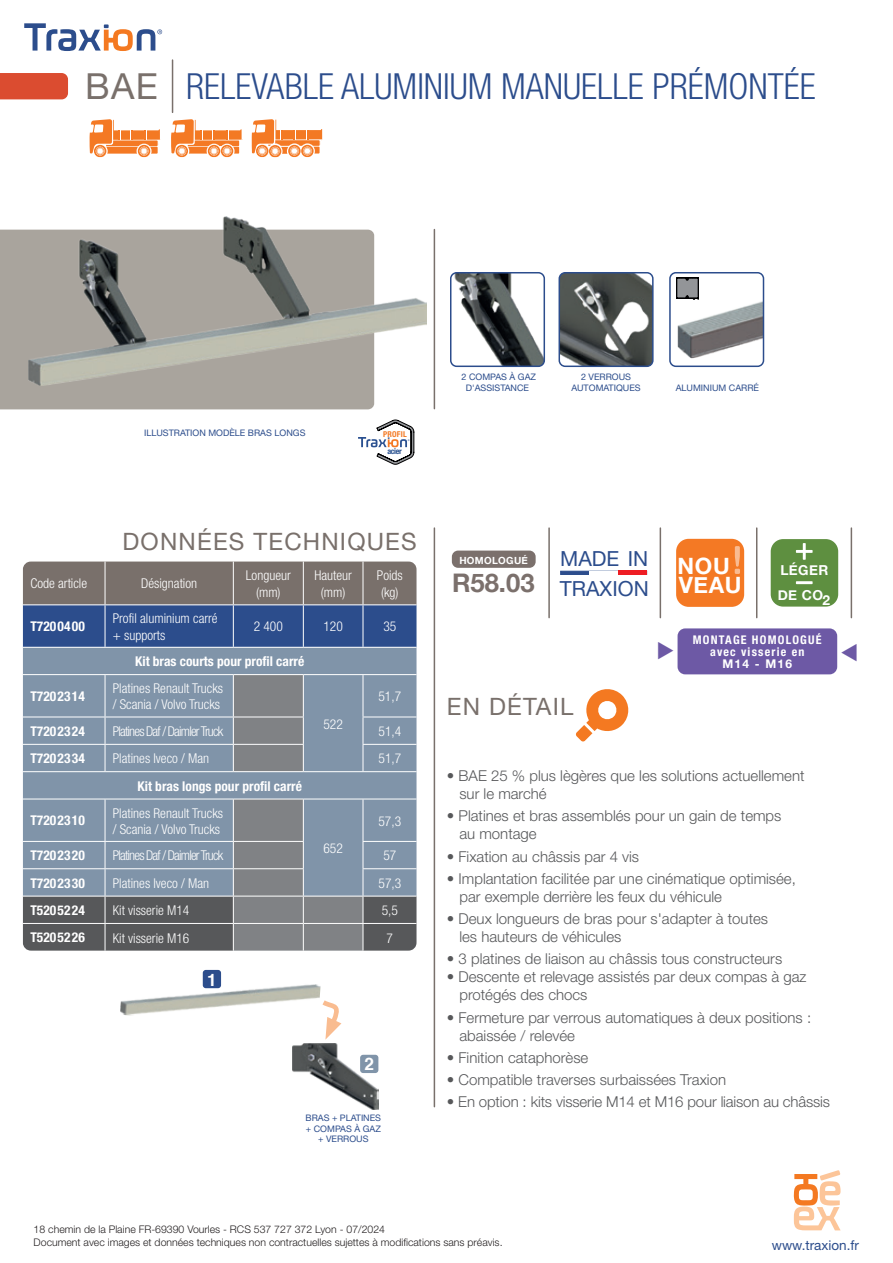
<style>
.page{position:relative;width:893px;height:1263px;background:#fff}
.page>*{position:absolute;margin:0;border:0;box-sizing:border-box;transform-origin:0 0}
.t1{font:300 condensed 36px "Helvetica Neue";color:#2c4d8c}
.t2{font:700 25.65px "Helvetica Neue";color:#7b706c}
.t3{font:24px "Helvetica Neue";letter-spacing:.05em;color:#79706b}
.t4{font:700 22.5px/19.4px "Helvetica Neue";letter-spacing:.03em;color:#fff}
.t5{font:20.85px/30.2px "Helvetica Neue";color:#2c4d8c}
.t6{font:700 17.25px "Helvetica";color:#fff}
.t7{font:300 15px/18px "Helvetica Neue";color:#57585a}
.t8{font:700 13.65px/25px "Helvetica Neue";letter-spacing:.03em;color:#fff}
.t9{font:300 condensed 13.5px/16.2px "Helvetica Neue";color:#fff;text-align:center}
.t10{font:700 condensed 13.5px "Helvetica Neue";color:#fff}
.t11{font:300 condensed 13.5px "Helvetica Neue";letter-spacing:-.06em;color:#fff}
.t12{font:13.5px "Helvetica Neue";color:#2c4d8c}
.t13{font:700 condensed 12px/12px "Helvetica Neue";letter-spacing:.1em;color:#fff;text-align:center}
.t14{font:700 12px "Helvetica Neue";letter-spacing:.1em;color:#fff}
.t15{font:300 10.5px/12.6px "Helvetica Neue";color:#231f20}
.t16{font:700 9.9px "Helvetica Neue";letter-spacing:.03em;color:#fff}
.t17{font:9px/10.8px "Helvetica Neue";color:#2c4d8c;text-align:center}
.t18{font:700 condensed 8.1px "Helvetica Neue";letter-spacing:.035em;color:#f37923}
.t19{font:700 condensed 8.1px "Helvetica Neue";letter-spacing:-.04em;color:#28508f}
.s1{font-weight:400;font-stretch:normal;color:#79706b}
</style>
<div class="page">
<svg style="left:24px;top:23px;width:138px;height:28px"></svg>
<svg style="left:794px;top:1170px;width:47px;height:60px"></svg>
<img style="left:292px;top:1044px;width:86px;height:65px">
<div style="left:0;top:230px;width:374px;height:179px;background:#a9a49d"></div>
<svg style="left:576px;top:689px;width:53px;height:53px"></svg>
<hr style="left:434px;top:230px;width:1px;height:179px;background:#79706b">
<img style="left:29px;top:217px;width:397px;height:169px">
<img style="left:454px;top:275px;width:88px;height:89px">
<div style="left:450px;top:272px;width:95px;height:95px;border:2px solid #2c4d8c;border-radius:6px"></div>
<img style="left:561px;top:275px;width:90px;height:89px">
<div style="left:558px;top:272px;width:96px;height:95px;border:2px solid #2c4d8c;border-radius:6px"></div>
<svg style="left:358px;top:420px;width:56px;height:44px"></svg>
<hr style="left:434px;top:528px;width:1px;height:579px;background:#79706b">
<img style="left:678px;top:299px;width:83px;height:59px">
<div style="left:669px;top:272px;width:95px;height:95px;border:2px solid #2c4d8c;border-radius:6px"></div>
<svg style="left:676px;top:277px;width:23px;height:22px"></svg>
<svg style="left:23px;top:561px;width:394px;height:86px;background:#56617d"></svg>
<div style="left:23px;top:648px;width:394px;height:26px;background:#8094a9"></div>
<hr style="left:105px;top:561px;width:1px;height:43px;background:#fff">
<hr style="left:233px;top:561px;width:1px;height:43px;background:#fff">
<hr style="left:303px;top:561px;width:1px;height:43px;background:#fff">
<hr style="left:362px;top:561px;width:1px;height:43px;background:#fff">
<hr style="left:23px;top:604px;width:82px;height:1px;background:#fff">
<hr style="left:105px;top:604px;width:128px;height:1px;background:#fff">
<hr style="left:105px;top:605px;width:1px;height:42px;background:#fff">
<hr style="left:233px;top:604px;width:70px;height:1px;background:#fff">
<hr style="left:233px;top:605px;width:1px;height:42px;background:#fff">
<hr style="left:303px;top:604px;width:60px;height:1px;background:#fff">
<hr style="left:303px;top:605px;width:1px;height:42px;background:#fff">
<hr style="left:363px;top:604px;width:54px;height:1px;background:#fff">
<hr style="left:362px;top:605px;width:1px;height:42px;background:#fff">
<svg style="left:23px;top:675px;width:394px;height:276px;background:#7f8d9b"></svg>
<img style="left:120px;top:972px;width:201px;height:44px">
<svg style="left:317px;top:996px;width:25px;height:44px"></svg>
<div style="left:203px;top:970px;width:18px;height:18px;background:#2c4d8c;border-radius:3px"></div>
<div style="left:360px;top:1055px;width:18px;height:18px;background:#8094a9;border-radius:3px"></div>
<div style="left:0;top:73px;width:68px;height:26px;background:#db4c30"></div>
<hr style="left:172px;top:60px;width:1px;height:52px;background:#79706b">
<hr style="left:548px;top:528px;width:2px;height:90px;background:#79706b">
<hr style="left:660px;top:528px;width:1px;height:90px;background:#79706b">
<hr style="left:560px;top:571px;width:87px;height:4px;background:#2c4d8c">
<hr style="left:589px;top:571px;width:29px;height:4px;background:#fff">
<hr style="left:618px;top:571px;width:29px;height:4px;background:#ee1d23">
<div style="left:452px;top:551px;width:84px;height:17px;background:#7b706c;border-radius:6px"></div>
<div style="left:676px;top:539px;width:68px;height:68px;background:#f47924;border-radius:13px"></div>
<svg style="left:735px;top:546px;width:5px;height:28px"></svg>
<div style="left:771px;top:539px;width:67px;height:68px;background:#5e8f40;border-radius:12px"></div>
<svg style="left:796px;top:543px;width:17px;height:17px"></svg>
<hr style="left:796px;top:581px;width:17px;height:3px;background:#fff">
<hr style="left:756px;top:528px;width:1px;height:90px;background:#79706b">
<hr style="left:851px;top:528px;width:1px;height:90px;background:#79706b">
<div style="left:677px;top:628px;width:160px;height:46px;background:#6d59a5;border-radius:8px"></div>
<svg style="left:89px;top:119px;width:72px;height:38px"></svg>
<svg style="left:171px;top:119px;width:72px;height:38px"></svg>
<svg style="left:251px;top:119px;width:72px;height:38px"></svg>
<h1 class="t1" style="left:85px;top:66px;width:732px"><span class="s1">BAE</span> RELEVABLE ALUMINIUM MANUELLE PRÉMONTÉE</h1>
<p class="t17" style="left:144px;top:427px;width:163px">ILLUSTRATION MODÈLE BRAS LONGS</p>
<p class="t18" style="left:383px;top:429px;width:25px">PROFIL</p>
<p class="t19" style="left:387px;top:446px;width:16px">acier</p>
<h3 class="t3" style="left:123px;top:528px;width:296px">DONNÉES TECHNIQUES</h3>
<p class="t9" style="left:30px;top:575px;width:58px">Code article</p>
<p class="t9" style="left:141px;top:575px;width:58px">Désignation</p>
<p class="t9" style="left:246px;top:567px;width:46px">Longueur (mm)</p>
<p class="t9" style="left:314px;top:567px;width:39px">Hauteur (mm)</p>
<p class="t9" style="left:377px;top:566px;width:27px;line-height:17.4px">Poids (kg)</p>
<p class="t10" style="left:30px;top:618px;width:56px">T7200400</p>
<p class="t9" style="left:113px;top:610px;width:106px;text-align:left">Profil aluminium carré + supports</p>
<p class="t9" style="left:254px;top:618px;width:31px">2 400</p>
<p class="t9" style="left:323px;top:618px;width:21px">120</p>
<p class="t9" style="left:383px;top:618px;width:14px">35</p>
<p class="t10" style="left:135px;top:653px;width:171px">Kit bras courts pour profil carré</p>
<p class="t10" style="left:30px;top:688px;width:56px">T7202314</p>
<p class="t9" style="left:113px;top:680px;width:112px;text-align:left">Platines Renault Trucks / Scania / Volvo Trucks</p>
<p class="t9" style="left:323px;top:715px;width:21px">522</p>
<p class="t9" style="left:378px;top:688px;width:24px">51,7</p>
<p class="t10" style="left:30px;top:723px;width:56px">T7202324</p>
<p class="t11" style="left:113px;top:723px;width:112px">Platines Daf / Daimler Truck</p>
<p class="t9" style="left:378px;top:723px;width:24px">51,4</p>
<p class="t10" style="left:30px;top:750px;width:56px">T7202334</p>
<p class="t9" style="left:113px;top:750px;width:98px">Platines Iveco / Man</p>
<p class="t9" style="left:378px;top:750px;width:24px">51,7</p>
<p class="t10" style="left:138px;top:778px;width:166px">Kit bras longs pour profil carré</p>
<p class="t10" style="left:30px;top:812px;width:56px">T7202310</p>
<p class="t9" style="left:113px;top:804px;width:112px;text-align:left">Platines Renault Trucks / Scania / Volvo Trucks</p>
<p class="t9" style="left:323px;top:840px;width:21px">652</p>
<p class="t9" style="left:378px;top:813px;width:24px">57,3</p>
<p class="t10" style="left:30px;top:847px;width:56px">T7202320</p>
<p class="t11" style="left:113px;top:848px;width:112px">Platines Daf / Daimler Truck</p>
<p class="t9" style="left:383px;top:847px;width:14px">57</p>
<p class="t10" style="left:30px;top:875px;width:56px">T7202330</p>
<p class="t9" style="left:113px;top:875px;width:98px">Platines Iveco / Man</p>
<p class="t9" style="left:378px;top:875px;width:24px">57,3</p>
<p class="t10" style="left:30px;top:902px;width:56px">T5205224</p>
<p class="t9" style="left:113px;top:902px;width:78px">Kit visserie M14</p>
<p class="t9" style="left:382px;top:902px;width:18px">5,5</p>
<p class="t10" style="left:30px;top:929px;width:56px">T5205226</p>
<p class="t9" style="left:113px;top:929px;width:78px">Kit visserie M16</p>
<p class="t9" style="left:387px;top:929px;width:8px">7</p>
<p class="t6" style="left:207px;top:965px;width:11px">1</p>
<p class="t6" style="left:364px;top:1050px;width:11px">2</p>
<p class="t17" style="left:306px;top:1112px;width:77px">BRAS + PLATINES + COMPAS À GAZ + VERROUS</p>
<p class="t17" style="left:461px;top:372px;width:76px">2 COMPAS À GAZ<br>D'ASSISTANCE</p>
<p class="t17" style="left:571px;top:372px;width:71px">2 VERROUS<br>AUTOMATIQUES</p>
<p class="t17" style="left:676px;top:382px;width:85px">ALUMINIUM CARRÉ</p>
<p class="t16" style="left:459px;top:554px;width:70px">HOMOLOGUÉ</p>
<h2 class="t2" style="left:452px;top:567px;width:84px">R58.03</h2>
<h3 class="t5" style="left:560px;top:543px;width:91px">MADE IN<br>TRAXION</h3>
<h3 class="t3" style="left:447px;top:692px;width:128px">EN DÉTAIL</h3>
<h3 class="t4" style="left:677px;top:556px;width:66px">NOU<br>VEAU</h3>
<p class="t8" style="left:778px;top:557px;width:54px">LÉGER<br>DE CO2</p>
<p class="t13" style="left:693px;top:634px;width:130px">MONTAGE HOMOLOGUÉ avec visserie en</p>
<p class="t14" style="left:722px;top:657px;width:71px">M14 - M16</p>
<p class="t7" style="left:459px;top:766px;width:347px;text-indent:-13px">• BAE 25 % plus lègères que les solutions actuellement sur le marché</p>
<p class="t7" style="left:459px;top:807px;width:323px;text-indent:-13px">• Platines et bras assemblés pour un gain de temps au montage</p>
<p class="t7" style="left:447px;top:847px;width:194px">• Fixation au châssis par 4 vis</p>
<p class="t7" style="left:459px;top:869px;width:338px;text-indent:-13px">• Implantation facilitée par une cinématique optimisée, par exemple derrière les feux du véhicule</p>
<p class="t7" style="left:459px;top:909px;width:310px;text-indent:-13px">• Deux longueurs de bras pour s'adapter à toutes les hauteurs de véhicules</p>
<p class="t7" style="left:447px;top:950px;width:337px">• 3 platines de liaison au châssis tous constructeurs</p>
<p class="t7" style="left:459px;top:968px;width:349px;text-indent:-13px">• Descente et relevage assistés par deux compas à gaz protégés des chocs</p>
<p class="t7" style="left:459px;top:1008px;width:353px;text-indent:-13px">• Fermeture par verrous automatiques à deux positions : abaissée / relevée</p>
<p class="t7" style="left:447px;top:1048px;width:143px">• Finition cataphorèse</p>
<p class="t7" style="left:447px;top:1070px;width:281px">• Compatible traverses surbaissées Traxion</p>
<p class="t7" style="left:447px;top:1093px;width:385px">• En option : kits visserie M14 et M16 pour liaison au châssis</p>
<p class="t15" style="left:34px;top:1223px;width:470px">18 chemin de la Plaine FR-69390 Vourles - RCS 537 727 372 Lyon - 07/2024<br>Document avec images et données techniques non contractuelles sujettes à modifications sans préavis.</p>
<p class="t12" style="left:772px;top:1237px;width:89px">www.traxion.fr</p>
</div>
